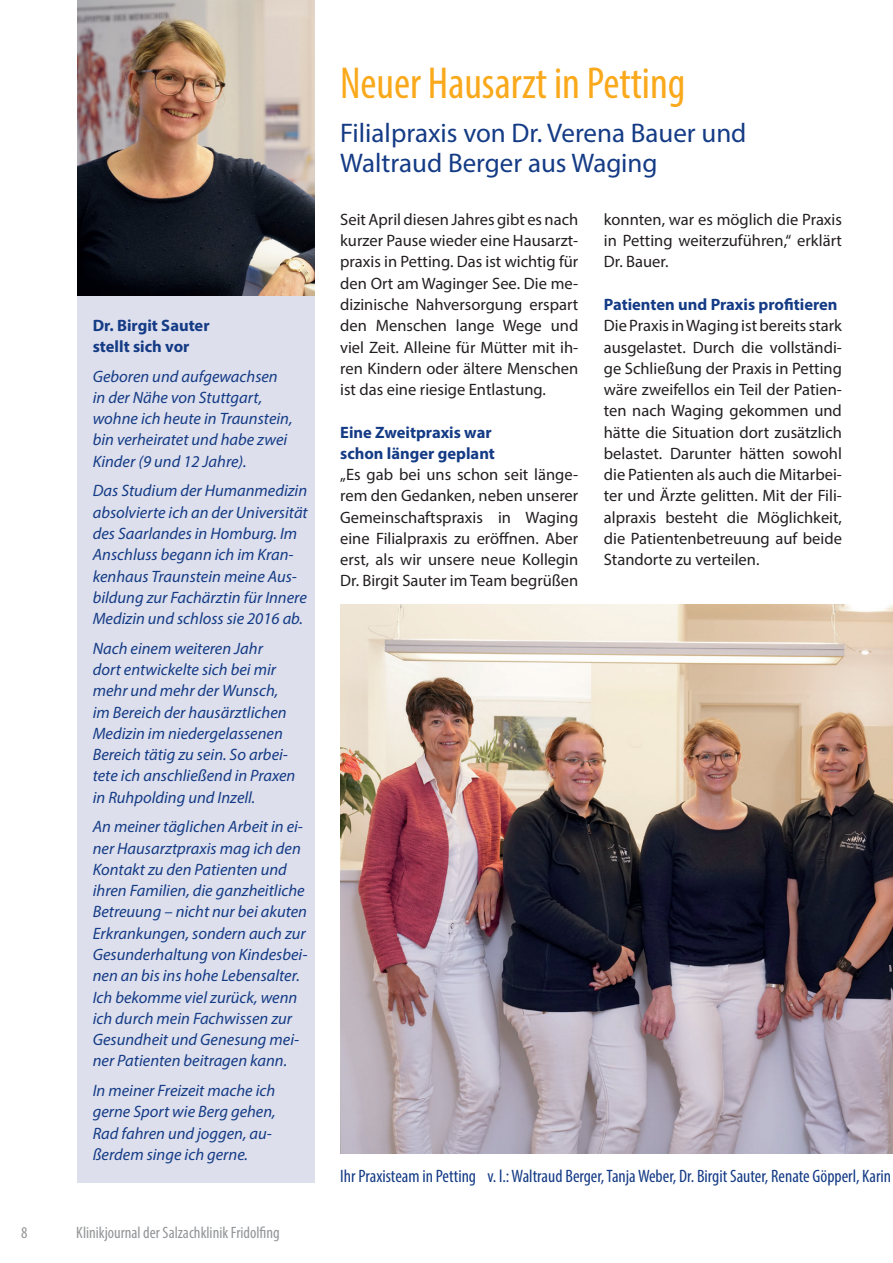
<style>
.page{position:relative;width:893px;height:1263px;background:#fff}
.page>*{position:absolute;margin:0;border:0;box-sizing:border-box;transform-origin:0 0}
.Überschrift{font:condensed 45px "Myriad Pro";color:#f9a91b}
.Anleser_NEU{font:27px/30px "Myriad Pro";color:#143b85}
.Bildtext{font:condensed 18px "Myriad Pro";color:#143b85}
.Fließtext{font:italic 16.5px/21.3px "Myriad Pro";color:#143b85}
.Fließtext-2{font:16.5px/21.3px "Myriad Pro";color:#231f20;text-align:justify}
.Zwischenüberschrift_Abst_vor{font:700 16.5px/21.3px "Myriad Pro";color:#143b85}
.t1{font:condensed 16.5px "Myriad Pro";color:#939598}
.Fließtext-3{font:700 16.5px/21.3px "Myriad Pro";color:#143b85}
</style>
<div class="page">
<img style="left:340px;top:605px;width:553px;height:548px">
<div style="left:77px;top:0;width:238px;height:1182px;background:#dddfed"></div>
<img style="left:77px;top:0;width:238px;height:296px">
<p class="Fließtext-3" style="left:93px;top:314px;width:118px">Dr. Birgit Sauter stellt sich vor</p>
<p class="Fließtext" style="left:93px;top:365px;width:201px">Geboren und aufgewachsen in der Nähe von Stuttgart, wohne ich heute in Traunstein, bin verheiratet und habe zwei<br>Kinder (9 und 12 Jahre).</p>
<p class="Fließtext" style="left:93px;top:480px;width:217px">Das Studium der Humanmedizin absolvierte ich an der Universität des Saarlandes in Homburg. Im<br>Anschluss begann ich im Kran&shy;kenhaus Traunstein meine Aus&shy;bildung zur Fachärztin für Innere<br>Medizin und schloss sie 2016 ab.</p>
<p class="Fließtext" style="left:93px;top:637px;width:204px">Nach einem weiteren Jahr<br>dort entwickelte sich bei mir mehr und mehr der Wunsch, im Bereich der hausärztlichen<br>Medizin im niedergelassenen<br>Bereich tätig zu sein. So arbei&shy;tete ich anschließend in Praxen in Ruhpolding und Inzell.</p>
<p class="Fließtext" style="left:93px;top:816px;width:216px">An meiner täglichen Arbeit in ei&shy;ner Hausarztpraxis mag ich den<br>Kontakt zu den Patienten und ihren Familien, die ganzheitliche<br>Betreuung – nicht nur bei akuten<br>Erkrankungen, sondern auch zur<br>Gesunderhaltung von Kindesbei&shy;nen an bis ins hohe Lebensalter.<br>Ich bekomme viel zurück, wenn ich durch mein Fachwissen zur<br>Gesundheit und Genesung mei&shy;ner Patienten beitragen kann.</p>
<p class="Fließtext" style="left:93px;top:1079px;width:184px">In meiner Freizeit mache ich gerne Sport wie Berg gehen,<br>Rad fahren und joggen, au&shy;ßerdem singe ich gerne.</p>
<p class="t1" style="left:21px;top:1223px;width:8px">8</p>
<p class="t1" style="left:76px;top:1223px;width:205px">Klinikjournal der Salzachklinik Fridolfing</p>
<p class="Überschrift" style="left:340px;top:55px;width:347px">Neuer Hausarzt in Petting</p>
<p class="Anleser_NEU" style="left:340px;top:118px;width:408px">Filialpraxis von Dr. Verena Bauer und<br>Waltraud Berger aus Waging</p>
<p class="Fließtext-2" style="left:340px;top:208px;width:240px">Seit April diesen Jahres gibt es nach kurzer Pause wieder eine Hausarzt&shy;praxis in Petting. Das ist wichtig für den Ort am Waginger See. Die me&shy;dizinische Nahversorgung erspart den Menschen lange Wege und viel Zeit. Alleine für Mütter mit ih&shy;ren Kindern oder ältere Menschen ist das eine riesige Entlastung.</p>
<p class="Zwischenüberschrift_Abst_vor" style="left:340px;top:421px;width:156px">Eine Zweitpraxis war schon länger geplant</p>
<p class="Fließtext-2" style="left:340px;top:464px;width:240px">„Es gab bei uns schon seit länge&shy;rem den Gedanken, neben unserer Gemeinschaftspraxis in Waging eine Filialpraxis zu eröffnen. Aber erst, als wir unsere neue Kollegin Dr. Birgit Sauter im Team begrüßen</p>
<p class="Fließtext-2" style="left:604px;top:208px;width:240px">konnten, war es möglich die Praxis in Petting weiterzuführen,“ erklärt Dr. Bauer.</p>
<p class="Zwischenüberschrift_Abst_vor" style="left:604px;top:293px;width:235px">Patienten und Praxis profitieren</p>
<p class="Fließtext-2" style="left:604px;top:315px;width:240px">Die Praxis in Waging ist bereits stark ausgelastet. Durch die vollständi&shy;ge Schließung der Praxis in Petting wäre zweifellos ein Teil der Patien&shy;ten nach Waging gekommen und hätte die Situation dort zusätzlich belastet. Darunter hätten sowohl die Patienten als auch die Mitarbei&shy;ter und Ärzte gelitten. Mit der Fili&shy;alpraxis besteht die Möglichkeit, die Patientenbetreuung auf beide Standorte zu verteilen.</p>
<p class="Bildtext" style="left:340px;top:1165px;width:553px">Ihr Praxisteam in Petting v. l.: Waltraud Berger, Tanja Weber, Dr. Birgit Sauter, Renate Göpperl, Karin</p>
</div>
